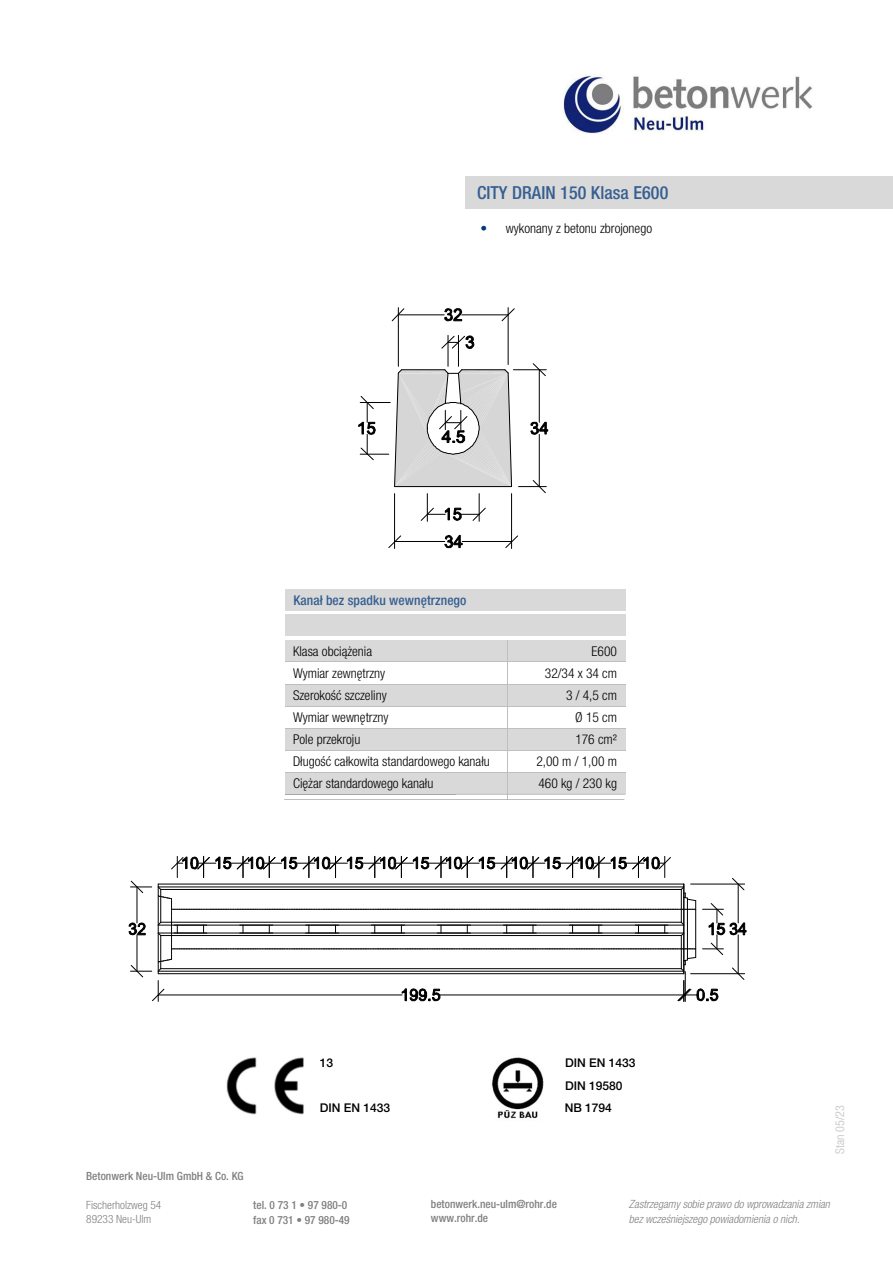
<style>
.page{position:relative;width:893px;height:1263px;background:#fff}
.page>*{position:absolute;margin:0;border:0;box-sizing:border-box;transform-origin:0 0}
.t1{font:500 condensed 18px "Helvetica Neue LT Pro";letter-spacing:.005em;color:#365f91}
.t2{font:300 condensed 13.5px/22px "Helvetica Neue LT Pro";color:#000}
.t3{font:500 condensed 13.5px "Helvetica Neue LT Pro";letter-spacing:.005em;color:#365f91}
.t4{font:500 12px/22.4px "Helvetica Neue LT Pro";color:#000}
.t5{font:300 condensed 12px "Helvetica Neue LT Pro";color:#bfbfbf}
.t6{font:500 condensed 11.4px/14.2px "Helvetica Neue LT Pro";color:#808080}
.t7{font:italic 300 condensed 11.4px/14.2px "Helvetica Neue LT Pro";color:#808080}
.t8{font:300 condensed 11.4px/14.1px "Helvetica Neue LT Pro";color:#808080}
.s1{color:#003b79}
</style>
<div class="page">
<img style="left:564px;top:74px;width:248px;height:60px">
<div style="left:285px;top:589px;width:341px;height:21px;background:#d9d9d9"></div>
<div style="left:285px;top:615px;width:170px;height:21px;background:#d9d9d9"></div>
<div style="left:455px;top:615px;width:171px;height:21px;background:#d9d9d9"></div>
<div style="left:285px;top:640px;width:340px;height:22px;background:#d9d9d9"></div>
<hr style="left:285px;top:661px;width:171px;height:1px;background:#bfbfbf">
<hr style="left:456px;top:661px;width:170px;height:1px;background:#bfbfbf">
<div style="left:285px;top:684px;width:340px;height:22px;background:#d9d9d9"></div>
<hr style="left:285px;top:684px;width:171px;height:1px;background:#bfbfbf">
<hr style="left:456px;top:684px;width:170px;height:1px;background:#bfbfbf">
<hr style="left:285px;top:706px;width:171px;height:1px;background:#bfbfbf">
<hr style="left:456px;top:706px;width:170px;height:1px;background:#bfbfbf">
<div style="left:285px;top:728px;width:340px;height:22px;background:#d9d9d9"></div>
<hr style="left:285px;top:728px;width:171px;height:1px;background:#bfbfbf">
<hr style="left:456px;top:728px;width:170px;height:1px;background:#bfbfbf">
<hr style="left:285px;top:750px;width:171px;height:1px;background:#bfbfbf">
<hr style="left:456px;top:750px;width:170px;height:1px;background:#bfbfbf">
<div style="left:285px;top:773px;width:340px;height:21px;background:#d9d9d9"></div>
<hr style="left:285px;top:772px;width:171px;height:1px;background:#bfbfbf">
<hr style="left:456px;top:772px;width:170px;height:1px;background:#bfbfbf">
<hr style="left:507px;top:640px;width:1px;height:160px;background:#bfbfbf">
<hr style="left:285px;top:794px;width:171px;height:1px;background:#a6a6a6">
<hr style="left:456px;top:794px;width:170px;height:1px;background:#a6a6a6">
<hr style="left:284px;top:799px;width:340px;height:1px;background:#a6a6a6">
<hr style="left:513px;top:369px;width:33px;height:1px;background:#000">
<hr style="left:539px;top:370px;width:1px;height:52px;background:#000">
<hr style="left:539px;top:434px;width:1px;height:53px;background:#000">
<svg style="left:532px;top:363px;width:14px;height:13px"></svg>
<svg style="left:519px;top:480px;width:27px;height:13px"></svg>
<svg style="left:530px;top:422px;width:18px;height:13px"></svg>
<hr style="left:394px;top:494px;width:1px;height:54px;background:#000">
<hr style="left:511px;top:494px;width:1px;height:54px;background:#000">
<hr style="left:395px;top:541px;width:50px;height:1px;background:#000">
<hr style="left:462px;top:541px;width:50px;height:1px;background:#000">
<svg style="left:388px;top:535px;width:13px;height:13px"></svg>
<svg style="left:505px;top:535px;width:13px;height:13px"></svg>
<svg style="left:444px;top:535px;width:19px;height:13px"></svg>
<hr style="left:398px;top:308px;width:1px;height:58px;background:#000">
<hr style="left:508px;top:308px;width:1px;height:56px;background:#000">
<hr style="left:398px;top:315px;width:46px;height:1px;background:#000">
<hr style="left:462px;top:315px;width:46px;height:1px;background:#000">
<svg style="left:391px;top:308px;width:14px;height:14px"></svg>
<svg style="left:501px;top:308px;width:14px;height:14px"></svg>
<svg style="left:444px;top:308px;width:18px;height:13px"></svg>
<svg style="left:420px;top:494px;width:66px;height:27px"></svg>
<hr style="left:448px;top:335px;width:1px;height:31px;background:#000">
<hr style="left:458px;top:335px;width:1px;height:31px;background:#000">
<svg style="left:441px;top:335px;width:34px;height:14px"></svg>
<svg style="left:358px;top:369px;width:154px;height:118px"></svg>
<svg style="left:128px;top:856px;width:619px;height:145px"></svg>
<div style="left:466px;top:177px;width:427px;height:32px;background:#d9d9d9"></div>
<img style="left:226px;top:1057px;width:78px;height:57px">
<img style="left:491px;top:1057px;width:53px;height:62px">
<h1 class="t1" style="left:477px;top:182px;width:193px">CITY DRAIN 150 Klasa E600</h1>
<p class="t2" style="left:480px;top:217px;width:173px"><span class="s1">•</span> wykonany z betonu zbrojonego</p>
<p class="t3" style="left:293px;top:592px;width:175px">Kanał bez spadku wewnętrznego</p>
<p class="t2" style="left:293px;top:640px;width:198px">Klasa obciążenia<br>Wymiar zewnętrzny<br>Szerokość szczeliny<br>Wymiar wewnętrzny<br>Pole przekroju<br>Długość całkowita standardowego kanału<br>Ciężar standardowego kanału</p>
<p class="t2" style="left:536px;top:640px;width:82px;text-align:right">E600<br>32/34 x 34 cm<br>3 / 4,5 cm<br>Ø 15 cm<br>176 cm²<br>2,00 m / 1,00 m<br>460 kg / 230 kg</p>
<p class="t4" style="left:320px;top:1052px;width:15px">13</p>
<p class="t4" style="left:565px;top:1052px;width:72px">DIN EN 1433<br>DIN 19580</p>
<p class="t4" style="left:320px;top:1096px;width:72px">DIN EN 1433</p>
<p class="t4" style="left:565px;top:1096px;width:49px">NB 1794</p>
<p class="t5" style="left:833px;top:1154px;width:50px;rotate:-90deg">Stan 05/23</p>
<p class="t6" style="left:86px;top:1169px;width:159px">Betonwerk Neu-Ulm GmbH &amp; Co. KG</p>
<p class="t8" style="left:86px;top:1198px;width:77px">Fischerholzweg 54<br>89233 Neu-Ulm</p>
<p class="t6" style="left:253px;top:1198px;width:98px">tel. 0 73 1 • 97 980-0 fax 0 731 • 97 980-49</p>
<p class="t6" style="left:431px;top:1197px;width:127px">betonwerk.neu-ulm@rohr.de www.rohr.de</p>
<p class="t7" style="left:629px;top:1197px;width:203px">Zastrzegamy sobie prawo do wprowadzania zmian bez wcześniejszego powiadomienia o nich.</p>
</div>
